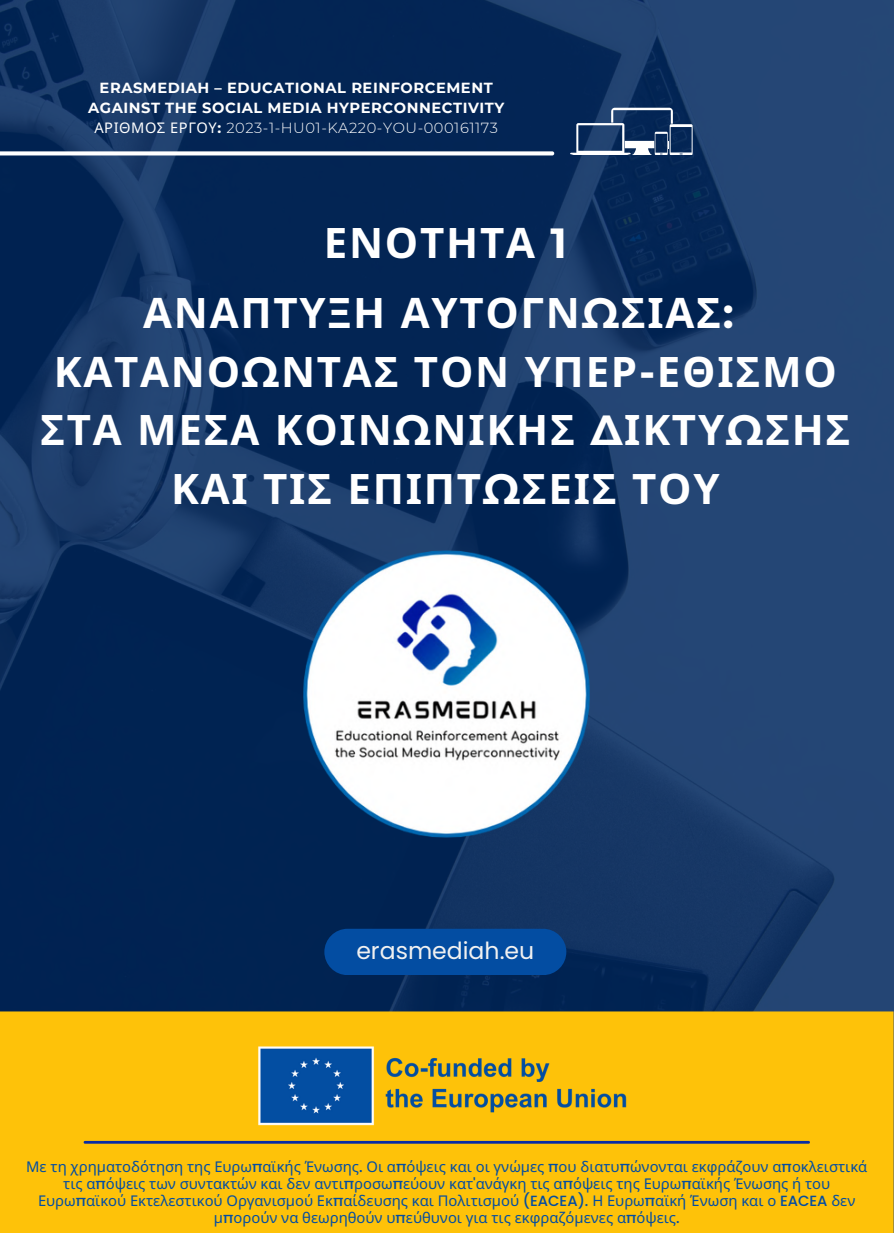
<style>
.page{position:relative;width:894px;height:1233px;background:#fff}
.page>*{position:absolute;margin:0;border:0;box-sizing:border-box;transform-origin:0 0}
.t1{font:700 42px/58.5px "Noto Sans";letter-spacing:.04em;color:#fff;text-align:center}
.t2{font:23.55px "Poppins";color:#f1f1f1}
.t3{font:14.7px/16.8px "Noto Sans";color:#034da2;text-align:center}
.t4{font:700 14.7px/20px "Montserrat";letter-spacing:.035em;color:#fff;text-align:center}
.s1{font-family:"Noto Sans";font-weight:400}
.s2{font-weight:300}
.s3{font-family:"Montserrat"}
.s4{font-family:"Poppins";font-weight:500}
</style>
<div class="page">
<img style="left:0;top:0;width:893px;height:1011px">
<div style="left:0;top:1011px;width:893px;height:222px;background:#fec209"></div>
<hr style="left:84px;top:1141px;width:725px;height:2px;background:#082ca5">
<svg style="left:0;top:151px;width:554px;height:4px"></svg>
<svg style="left:570px;top:108px;width:122px;height:47px"></svg>
<img style="left:296px;top:543px;width:300px;height:303px">
<img style="left:247px;top:1045px;width:399px;height:82px">
<div style="left:324px;top:929px;width:242px;height:46px;background:#034da2;border-radius:23px"></div>
<h1 class="t4" style="left:88px;top:78px;width:417px">ERASMEDIAH – EDUCATIONAL REINFORCEMENT<br>AGAINST THE SOCIAL MEDIA HYPERCONNECTIVITY<br><span class="s1">ΑΡΙΘΜΟΣ ΕΡΓΟΥ</span>: <span class="s2">2023-1-HU01-KA220-YOU-000161173</span></h1>
<h1 class="t1" style="left:324px;top:212px;width:244px">ΕΝΟΤΗΤΑ <span class="s3">1</span></h1>
<p class="t1" style="left:40px;top:283px;width:811px">ΑΝΑΠΤΥΞΗ ΑΥΤΟΓΝ<span class="s3">Ω</span>ΣΙΑΣ<span class="s3">:<br></span>ΚΑΤΑΝΟ<span class="s3">Ω</span>ΝΤΑΣ ΤΟΝ ΥΠΕΡ<span class="s3">-</span>ΕΘΙΣΜΟ<br>ΣΤΑ ΜΕΣΑ ΚΟΙΝ<span class="s3">Ω</span>ΝΙΚΗΣ <span class="s3">Δ</span>ΙΚΤΥ<span class="s3">Ω</span>ΣΗΣ<br>ΚΑΙ ΤΙΣ ΕΠΙΠΤ<span class="s3">Ω</span>ΣΕΙΣ ΤΟΥ</p>
<p class="t2" style="left:356px;top:934px;width:179px">erasmediah.eu</p>
<h2 class="t3" style="left:26px;top:1158px;width:842px">Με τη χρηματοδότηση της Ευρω<span class="s4">π</span>αϊκής Ένωσης<span class="s4">.</span> Οι α<span class="s4">π</span>όψεις και οι γνώμες <span class="s4">π</span>ου διατυ<span class="s4">π</span>ώνονται εκφράζουν α<span class="s4">π</span>οκλειστικά τις α<span class="s4">π</span>όψεις των συντακτών και δεν αντι<span class="s4">π</span>ροσω<span class="s4">π</span>εύουν κατ<span class="s4">'</span>ανάγκη τις α<span class="s4">π</span>όψεις της Ευρω<span class="s4">π</span>αϊκής Ένωσης ή του Ευρω<span class="s4">π</span>αϊκού Εκτελεστικού Οργανισμού Εκ<span class="s4">π</span>αίδευσης και Πολιτισμού <span class="s4">(EACEA).</span> Η Ευρω<span class="s4">π</span>αϊκή Ένωση και ο <span class="s4">EACEA</span> δεν μ<span class="s4">π</span>ορούν να θεωρηθούν υ<span class="s4">π</span>εύθυνοι για τις εκφραζόμενες α<span class="s4">π</span>όψεις<span class="s4">.</span></h2>
</div>
